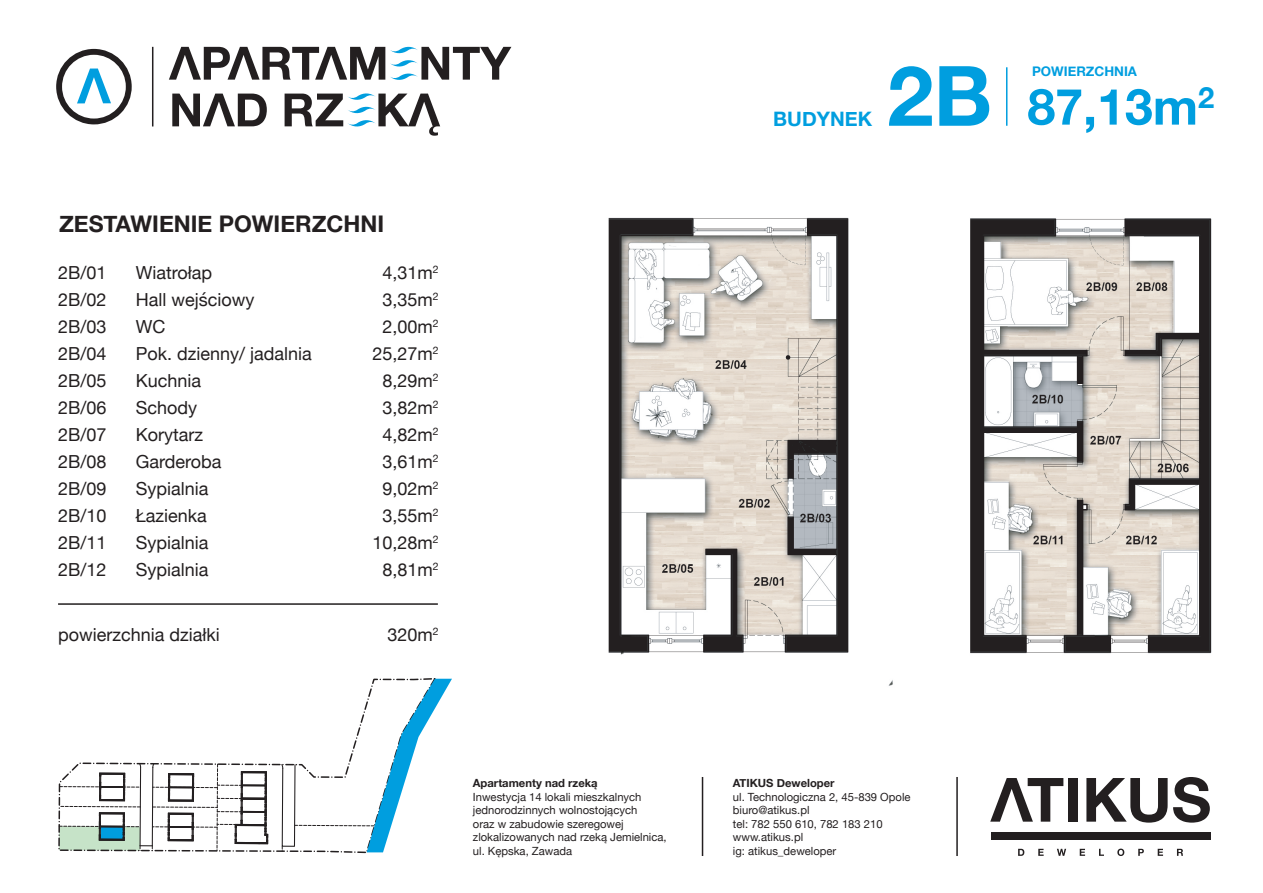
<style>
.page{position:relative;width:1263px;height:893px;background:#fff}
.page>*{position:absolute;margin:0;border:0;box-sizing:border-box;transform-origin:0 0}
.t1{font:700 83.4px "Helvetica Neue";color:#009edf}
.t2{font:700 50.1px "Helvetica Neue";color:#009edf}
.t3{font:700 22.95px "Helvetica Neue";color:#231f20}
.t4{font:700 19.95px "Helvetica Neue";color:#009edf}
.t5{font:18px/27px "Helvetica Neue";color:#231f20;text-align:justify}
.t6{font:700 13.2px "Helvetica Neue";color:#009edf}
.t7{font:11.25px/13.5px "Helvetica Neue";color:#231f20}
.t8{font:700 11.25px "Helvetica Neue";color:#231f20}
</style>
<div class="page">
<svg style="left:56px;top:49px;width:76px;height:75px"></svg>
<svg style="left:172px;top:94px;width:95px;height:32px"></svg>
<svg style="left:169px;top:46px;width:342px;height:34px"></svg>
<svg style="left:285px;top:93px;width:155px;height:43px"></svg>
<hr style="left:152px;top:47px;width:1px;height:79px;background:#231f20">
<hr style="left:1006px;top:67px;width:1px;height:59px;background:#009edf">
<hr style="left:58px;top:603px;width:380px;height:2px;background:#231f20">
<svg style="left:58px;top:678px;width:379px;height:176px"></svg>
<svg style="left:59px;top:762px;width:210px;height:89px"></svg>
<img style="left:608px;top:217px;width:604px;height:469px">
<div style="left:991px;top:832px;width:219px;height:7px;background:#231f20"></div>
<svg style="left:1018px;top:849px;width:6px;height:7px"></svg>
<svg style="left:1038px;top:849px;width:6px;height:7px"></svg>
<svg style="left:1057px;top:849px;width:9px;height:7px"></svg>
<svg style="left:1080px;top:849px;width:5px;height:7px"></svg>
<svg style="left:1099px;top:849px;width:5px;height:7px"></svg>
<svg style="left:1117px;top:849px;width:7px;height:7px"></svg>
<svg style="left:1138px;top:849px;width:6px;height:7px"></svg>
<svg style="left:1158px;top:849px;width:5px;height:7px"></svg>
<svg style="left:1177px;top:849px;width:6px;height:7px"></svg>
<svg style="left:990px;top:778px;width:73px;height:44px"></svg>
<div style="left:1068px;top:778px;width:10px;height:44px;background:#231f20"></div>
<svg style="left:1086px;top:778px;width:81px;height:45px"></svg>
<svg style="left:1173px;top:777px;width:37px;height:46px"></svg>
<hr style="left:956px;top:777px;width:2px;height:79px;background:#231f20">
<hr style="left:702px;top:777px;width:1px;height:79px;background:#231f20">
<svg style="left:280px;top:679px;width:172px;height:173px"></svg>
<p class="t3" style="left:59px;top:206px;width:327px">ZESTAWIENIE POWIERZCHNI</p>
<p class="t5" style="left:58px;top:260px;width:50px">2B/01<br>2B/02<br>2B/03<br>2B/04<br>2B/05<br>2B/06<br>2B/07<br>2B/08<br>2B/09<br>2B/10<br>2B/11<br>2B/12</p>
<p class="t5" style="left:372px;top:260px;width:68px;text-align:center">4,31m<sup>2<br></sup>3,35m<sup>2<br></sup>2,00m<sup>2<br></sup>25,27m<sup>2<br></sup>8,29m<sup>2<br></sup>3,82m<sup>2<br></sup>4,82m<sup>2<br></sup>3,61m<sup>2<br></sup>9,02m<sup>2<br></sup>3,55m<sup>2<br></sup>10,28m<sup>2<br></sup>8,81m<sup>2</sup></p>
<p class="t5" style="left:136px;top:260px;width:178px;text-align:left">Wiatrołap<br>Hall wejściowy<br>WC<br>Pok. dzienny/ jadalnia<br>Kuchnia<br>Schody<br>Korytarz<br>Garderoba<br>Sypialnia<br>Łazienka<br>Sypialnia<br>Sypialnia</p>
<p class="t5" style="left:58px;top:622px;width:163px">powierzchnia działki</p>
<p class="t5" style="left:387px;top:622px;width:53px">320m<sup>2</sup></p>
<p class="t8" style="left:473px;top:775px;width:126px">Apartamenty nad rzeką</p>
<p class="t7" style="left:473px;top:791px;width:195px">Inwestycja 14 lokali mieszkalnych jednorodzinnych wolnostojących<br>oraz w zabudowie szeregowej zlokalizowanych nad rzeką Jemielnica, ul. Kępska, Zawada</p>
<p class="t4" style="left:773px;top:103px;width:100px">BUDYNEK</p>
<h1 class="t1" style="left:887px;top:31px;width:107px">2B</h1>
<p class="t6" style="left:1032px;top:61px;width:106px">POWIERZCHNIA</p>
<h2 class="t2" style="left:1027px;top:67px;width:188px">87,13m<sup>2</sup></h2>
<p class="t8" style="left:733px;top:775px;width:103px">ATIKUS Deweloper</p>
<p class="t7" style="left:733px;top:791px;width:179px">ul. Technologiczna 2, 45-839 Opole biuro@atikus.pl<br>tel: 782 550 610, 782 183 210 www.atikus.pl<br>ig: atikus_deweloper</p>
</div>
